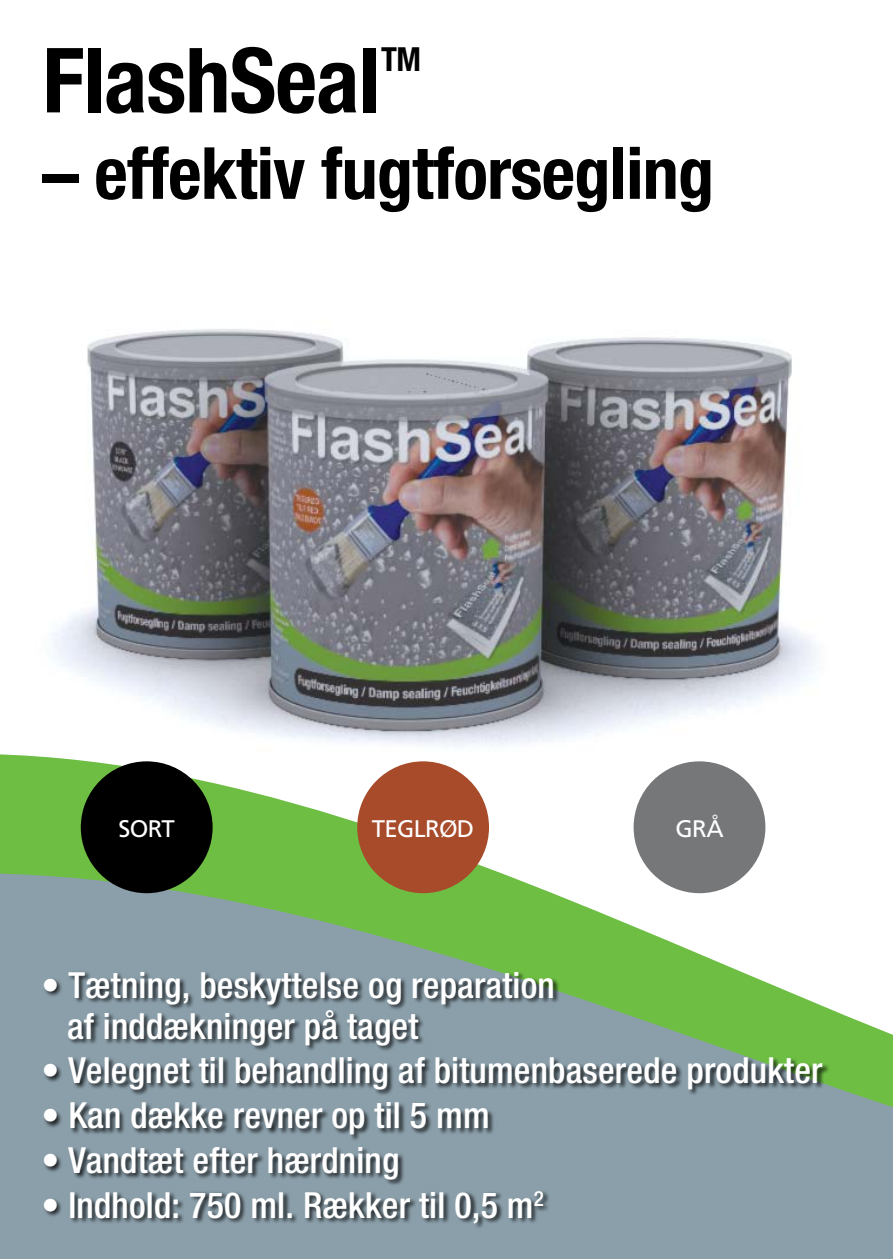
<style>
.page{position:relative;width:893px;height:1259px;background:#fff}
.page>*{position:absolute;margin:0;border:0;box-sizing:border-box;transform-origin:0 0}
.t1{font:700 condensed 90px "Helvetica Neue";letter-spacing:-.01em;color:#000}
.t2{font:700 condensed 72px "Helvetica Neue";letter-spacing:-.01em;color:#000}
.t3{font:500 condensed 36px/40.5px "Helvetica Neue";letter-spacing:.005em;color:#fff}
.t4{font:700 condensed 33.3px "Helvetica Neue";color:#000}
.t5{font:24px "Frutiger";letter-spacing:-.03em;color:#fff}
</style>
<div class="page">
<img style="left:53px;top:329px;width:764px;height:417px">
<svg style="left:0;top:754px;width:766px;height:119px"></svg>
<svg style="left:0;top:873px;width:893px;height:386px;fill:#8b9faa"></svg>
<div style="left:357px;top:761px;width:132px;height:132px;background:#a74b2a;border-radius:50%"></div>
<div style="left:81px;top:761px;width:132px;height:132px;background:#000;border-radius:50%"></div>
<div style="left:634px;top:761px;width:131px;height:132px;background:#757779;border-radius:50%"></div>
<div style="left:43px;top:970px;width:786px;height:259px;background:#000;opacity:.75"></div>
<h1 class="t1" style="left:43px;top:26px;width:339px">FlashSeal</h1>
<p class="t4" style="left:381px;top:39px;width:42px">TM</p>
<h2 class="t2" style="left:43px;top:130px;width:673px">– effektiv fugtforsegling</h2>
<p class="t5" style="left:118px;top:814px;width:58px">SORT</p>
<p class="t5" style="left:372px;top:814px;width:104px">TEGLRØD</p>
<p class="t5" style="left:675px;top:814px;width:50px">GRÅ</p>
<p class="t3" style="left:67px;top:964px;width:489px;text-indent:-26px">• Tætning, beskyttelse og reparation af inddækninger på taget</p>
<p class="t3" style="left:41px;top:1049px;width:783px">• Velegnet til behandling af bitumenbaserede produkter</p>
<p class="t3" style="left:41px;top:1094px;width:450px">• Kan dække revner op til 5 mm</p>
<p class="t3" style="left:41px;top:1139px;width:359px">• Vandtæt efter hærdning</p>
<p class="t3" style="left:41px;top:1184px;width:504px">• Indhold: 750 ml. Rækker til 0,5 m<sup>2</sup></p>
</div>
